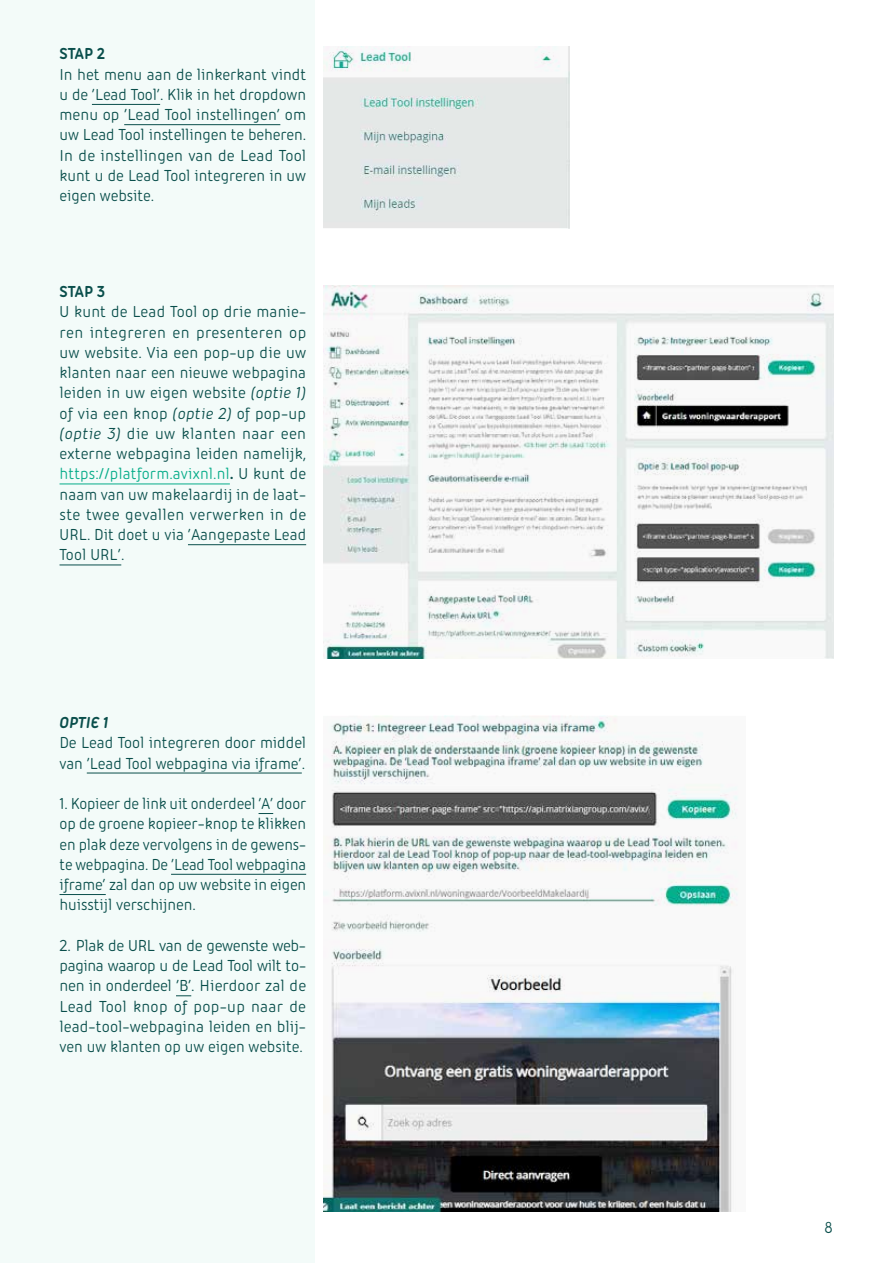
<style>
.page{position:relative;width:893px;height:1263px;background:#fff}
.page>*{position:absolute;margin:0;border:0;box-sizing:border-box;transform-origin:0 0}
.t1{font:17.25px/20.2px "Iconic";color:#094e4b;text-align:justify}
.t2{font:700 17.25px "Iconic";color:#094e4b}
.t3{font:italic 700 17.25px "Iconic";color:#094e4b}
.s1{font-style:italic}
.s2{color:#06ac89}
.s3{font-weight:700}
</style>
<div class="page">
<div style="left:0;top:0;width:315px;height:1263px;background:#f3fbf9"></div>
<svg style="left:323px;top:285px;width:510px;height:374px"></svg>
<hr style="left:92px;top:104px;width:68px;height:1px;background:#094e4b">
<hr style="left:124px;top:124px;width:156px;height:1px;background:#094e4b">
<hr style="left:60px;top:484px;width:170px;height:1px;background:#06ac89">
<hr style="left:188px;top:544px;width:118px;height:1px;background:#094e4b">
<hr style="left:60px;top:565px;width:61px;height:1px;background:#094e4b">
<hr style="left:87px;top:773px;width:215px;height:1px;background:#094e4b">
<svg style="left:259px;top:813px;width:14px;height:1px"></svg>
<hr style="left:171px;top:874px;width:135px;height:1px;background:#094e4b">
<hr style="left:60px;top:894px;width:46px;height:1px;background:#094e4b">
<svg style="left:176px;top:995px;width:15px;height:1px"></svg>
<svg style="left:323px;top:716px;width:415px;height:495px"></svg>
<svg style="left:323px;top:47px;width:247px;height:181px;fill:#e4e8e7"></svg>
<p class="t2" style="left:60px;top:42px;width:47px">STAP 2</p>
<p class="t1" style="left:60px;top:63px;width:248px">In het menu aan de linkerkant vindt u de ‘Lead Tool’. Klik in het dropdown menu op ‘Lead Tool instellingen’ om uw Lead Tool instellingen te beheren.<br>In de instellingen van de Lead Tool kunt u de Lead Tool integreren in uw eigen website.</p>
<p class="t2" style="left:60px;top:279px;width:47px">STAP 3</p>
<p class="t1" style="left:60px;top:300px;width:248px">U kunt de Lead Tool op drie manie&shy;ren integreren en presenteren op uw website. Via een pop-up die uw klanten naar een nieuwe webpagina leiden in uw eigen website <span class="s1">(optie 1) </span>of via een knop <span class="s1">(optie 2)</span> of pop-up <span class="s1">(optie 3)</span> die uw klanten naar een externe webpagina leiden namelijk, <span class="s2">https://platform.avixnl.nl</span><span class="s3">.</span> U kunt de naam van uw makelaardij in de laat&shy;ste twee gevallen verwerken in de URL. Dit doet u via ‘Aangepaste Lead Tool URL’.</p>
<p class="t3" style="left:60px;top:710px;width:51px">OPTIE 1</p>
<p class="t1" style="left:60px;top:731px;width:248px">De Lead Tool integreren door middel van ‘Lead Tool webpagina via iframe’.</p>
<p class="t1" style="left:60px;top:792px;width:248px">1. Kopieer de link uit onderdeel ‘A’ door op de groene kopieer-knop te klikken en plak deze vervolgens in de gewens&shy;te webpagina. De ‘Lead Tool webpagina iframe’ zal dan op uw website in eigen huisstijl verschijnen.</p>
<p class="t1" style="left:60px;top:934px;width:248px">2. Plak de URL van de gewenste web&shy;pagina waarop u de Lead Tool wilt to&shy;nen in onderdeel ‘B’. Hierdoor zal de Lead Tool knop of pop-up naar de lead-tool-webpagina leiden en blij&shy;ven uw klanten op uw eigen website.</p>
<p class="t1" style="left:825px;top:1216px;width:9px">8</p>
</div>
